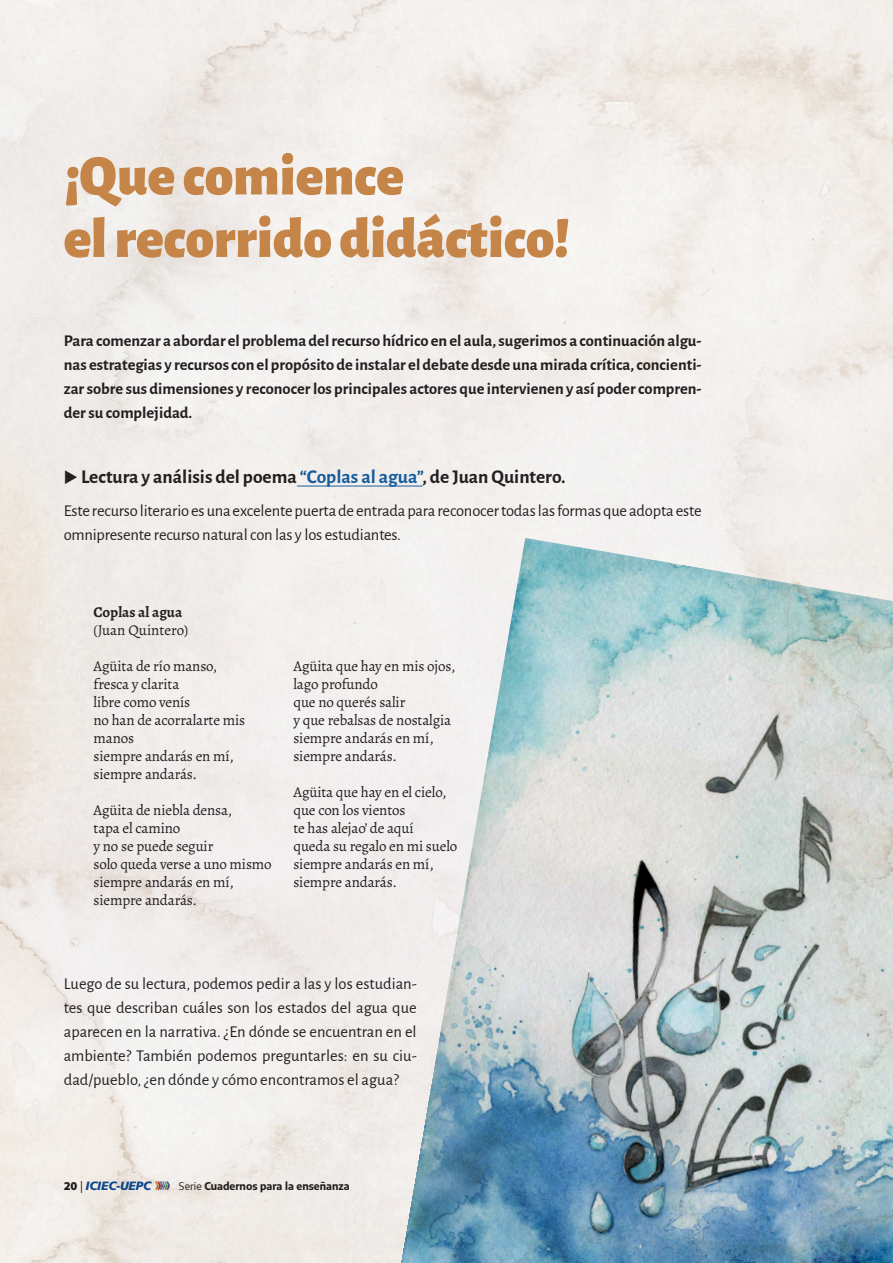
<style>
.page{position:relative;width:893px;height:1263px;background:#fff}
.page>*{position:absolute;margin:0;border:0;box-sizing:border-box;transform-origin:0 0}
.t1{font:900 57px "Alegreya Sans";color:#c68548}
.t2{font:700 19.5px "Alegreya Sans";color:#231f20}
.t3{font:16.5px/24px "Alegreya Sans";letter-spacing:-.01em;color:#231f20}
.t4{font:700 16.5px/24px "Alegreya Sans";color:#231f20;text-align:justify}
.t5{font:15px/18px "Alegreya";letter-spacing:-.01em;color:#231f20}
.t6{font:700 15px "Alegreya";color:#231f20}
.t7{font:italic 900 12px "Frutiger";letter-spacing:-.01em;color:#0d4da1}
.t8{font:700 10.5px "Encode Sans";color:#231f20}
.s1{color:#175d9e}
.s2{font-family:"Myriad Pro";font-style:normal;color:#231f20}
.s3{font-family:"Myriad Pro";font-weight:400;font-style:normal;color:#231f20}
.s4{font-weight:400}
</style>
<div class="page">
<img style="left:0;top:0;width:893px;height:1263px">
<img style="left:400px;top:538px;width:493px;height:725px">
<hr style="left:297px;top:486px;width:126px;height:1px;background:#175d9e">
<p class="t1" style="left:64px;top:130px;width:342px">¡Que comience</p>
<p class="t1" style="left:64px;top:193px;width:508px">el recorrido didáctico!</p>
<p class="t4" style="left:64px;top:327px;width:639px">Para comenzar a abordar el problema del recurso hídrico en el aula, sugerimos a continuación algu&shy;nas estrategias y recursos con el propósito de instalar el debate desde una mirada crítica, concienti&shy;zar sobre sus dimensiones y reconocer los principales actores que intervienen y así poder compren&shy;der su complejidad.</p>
<p class="t2" style="left:64px;top:462px;width:503px">◆ Lectura y análisis del poema <span class="s1">“Coplas al agua”</span>, de Juan Quintero.</p>
<p class="t3" style="left:64px;top:497px;width:639px">Este recurso literario es una excelente puerta de entrada para reconocer todas las formas que adopta este omnipresente recurso natural con las y los estudiantes.</p>
<p class="t6" style="left:94px;top:602px;width:90px">Coplas al agua</p>
<p class="t5" style="left:94px;top:621px;width:96px">(Juan Quintero)</p>
<p class="t5" style="left:94px;top:657px;width:125px">Agüita de río manso,</p>
<p class="t5" style="left:94px;top:675px;width:87px">fresca y clarita</p>
<p class="t5" style="left:94px;top:693px;width:98px">libre como venís</p>
<p class="t5" style="left:94px;top:711px;width:153px">no han de acorralarte mis manos</p>
<p class="t5" style="left:94px;top:747px;width:142px">siempre andarás en mí,</p>
<p class="t5" style="left:94px;top:765px;width:105px">siempre andarás.</p>
<p class="t5" style="left:94px;top:801px;width:140px">Agüita de niebla densa,</p>
<p class="t5" style="left:94px;top:819px;width:88px">tapa el camino</p>
<p class="t5" style="left:94px;top:837px;width:121px">y no se puede seguir</p>
<p class="t5" style="left:94px;top:855px;width:180px">solo queda verse a uno mismo</p>
<p class="t5" style="left:94px;top:873px;width:142px">siempre andarás en mí,</p>
<p class="t5" style="left:94px;top:891px;width:105px">siempre andarás.</p>
<p class="t5" style="left:293px;top:657px;width:163px">Agüita que hay en mis ojos,</p>
<p class="t5" style="left:293px;top:675px;width:86px">lago profundo</p>
<p class="t5" style="left:293px;top:693px;width:114px">que no querés salir</p>
<p class="t5" style="left:293px;top:711px;width:159px">y que rebalsas de nostalgia</p>
<p class="t5" style="left:293px;top:729px;width:142px">siempre andarás en mí,</p>
<p class="t5" style="left:293px;top:747px;width:105px">siempre andarás.</p>
<p class="t5" style="left:293px;top:783px;width:155px">Agüita que hay en el cielo,</p>
<p class="t5" style="left:293px;top:801px;width:114px">que con los vientos</p>
<p class="t5" style="left:293px;top:819px;width:122px">te has alejao’ de aquí</p>
<p class="t5" style="left:293px;top:837px;width:165px">queda su regalo en mi suelo</p>
<p class="t5" style="left:293px;top:855px;width:142px">siempre andarás en mí,</p>
<p class="t5" style="left:293px;top:873px;width:105px">siempre andarás.</p>
<p class="t3" style="left:64px;top:971px;width:354px;text-align:justify">Luego de su lectura, podemos pedir a las y los estudian&shy;tes que describan cuáles son los estados del agua que aparecen en la narrativa. ¿En dónde se encuentran en el ambiente? También podemos preguntarles: en su ciu&shy;dad/pueblo, ¿en dónde y cómo encontramos el agua?</p>
<p class="t7" style="left:64px;top:1178px;width:89px"><span class="s2">20</span> <span class="s3">|</span> ICIEC-UEPC</p>
<p class="t8" style="left:179px;top:1178px;width:172px"><span class="s4">Serie</span> Cuadernos para la enseñanza</p>
</div>
